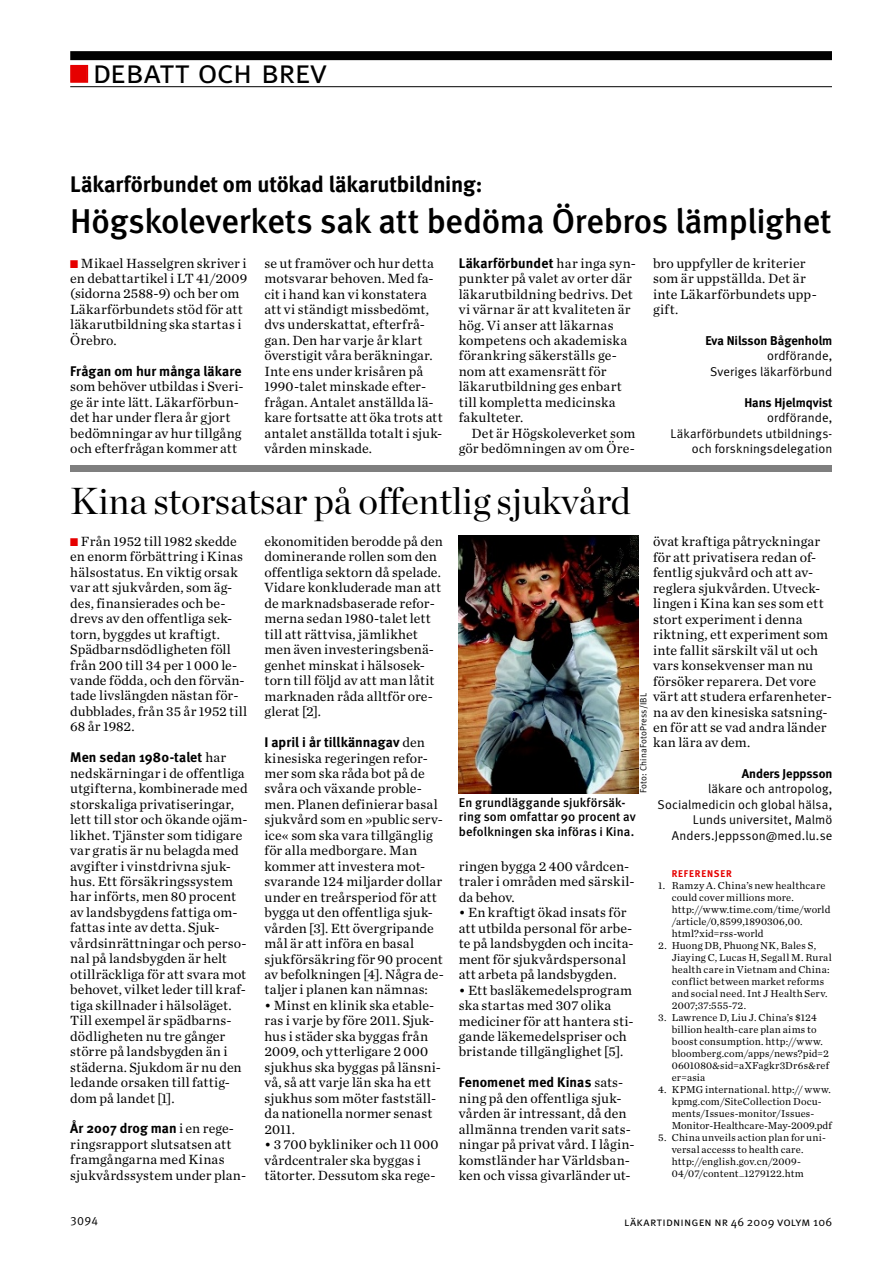
<style>
.page{position:relative;width:894px;height:1263px;background:#fff}
.page>*{position:absolute;margin:0;border:0;box-sizing:border-box;transform-origin:0 0}
.t1{font:37.5px "Chronicle LT Display";color:#000}
.t2{font:34.35px "Meta LT Medium";letter-spacing:-.01em;color:#000}
.t3{font:33px "Meta LT Normal Small Caps";letter-spacing:-.025em;color:#000}
.t4{font:22.5px "Meta LT Bold";letter-spacing:-.01em;color:#000}
.t5{font:13.95px/15.5px "Chronicle LT Text";letter-spacing:.01em;color:#000}
.t6{font:13.95px "Meta LT Bold";letter-spacing:.005em;color:#000}
.t7{font:12.75px/15.5px "Meta LT Normal";letter-spacing:.01em;color:#000;text-align:right}
.t8{font:12.75px/14.2px "Meta LT Medium";letter-spacing:.01em;color:#000}
.t9{font:12.75px "Meta LT Bold";color:#000}
.t10{font:12px "Meta LT Normal Small Caps";letter-spacing:.015em;color:#000}
.t11{font:12px "Meta LT Normal Utilities";color:#000}
.t12{font:10.5px/12px "Chronicle LT Text";letter-spacing:.02em;color:#000}
.t13{font:9.75px "Meta LT Bold";color:#e60000}
.t14{font:9px "Meta LT Normal";letter-spacing:.02em;color:#000}
.s1{color:#e60000}
.s2{font-family:"Chronicle LT Text"}
</style>
<div class="page">
<div style="left:70px;top:51px;width:761px;height:9px;background:#000"></div>
<hr style="left:70px;top:86px;width:761px;height:1px;background:#000">
<div style="left:70px;top:65px;width:18px;height:18px;border:2px solid #e60000"></div>
<img style="left:459px;top:535px;width:179px;height:258px">
<div style="left:70px;top:465px;width:761px;height:6px;background:#7f7f7f"></div>
<h3 class="t3" style="left:70px;top:52px;width:257px"><span class="s1">■</span> debatt och brev</h3>
<h3 class="t4" style="left:70px;top:171px;width:413px">Läkarförbundet om utökad läkarutbildning:</h3>
<h2 class="t2" style="left:70px;top:201px;width:762px">Högskoleverkets sak att bedöma Örebros lämplighet</h2>
<p class="t5" style="left:70px;top:255px;width:178px"><span class="s1">■</span> Mikael Hasselgren skriver i en debattartikel i LT 41/2009 (sidorna 2588-9) och ber om<br>Läkarförbundets stöd för att läkarutbildning ska startas i<br>Örebro.</p>
<p class="t6" style="left:70px;top:362px;width:173px">Frågan om hur många läkare</p>
<p class="t5" style="left:70px;top:379px;width:175px">som behöver utbildas i Sveri&shy;ge är inte lätt. Läkarförbun&shy;det har under flera år gjort bedömningar av hur tillgång och efterfrågan kommer att</p>
<p class="t5" style="left:264px;top:255px;width:180px">se ut framöver och hur detta motsvarar behoven. Med fa&shy;cit i hand kan vi konstatera att vi ständigt missbedömt, dvs underskattat, efterfrå&shy;gan. Den har varje år klart överstigit våra beräkningar.<br>Inte ens under krisåren på<br>1990-talet minskade efter&shy;frågan. Antalet anställda lä&shy;kare fortsatte att öka trots att antalet anställda totalt i sjuk&shy;vården minskade.</p>
<p class="t6" style="left:458px;top:254px;width:179px">Läkarförbundet <span class="s2">har inga syn-</span></p>
<p class="t5" style="left:458px;top:271px;width:176px">punkter på valet av orter där läkarutbildning bedrivs. Det vi värnar är att kvaliteten är hög. Vi anser att läkarnas kompetens och akademiska förankring säkerställs ge&shy;nom att examensrätt för läkarutbildning ges enbart till kompletta medicinska fakulteter.</p>
<p class="t5" style="left:458px;top:425px;width:178px;text-align:right">Det är Högskoleverket som gör bedömningen av om Öre-</p>
<p class="t5" style="left:652px;top:255px;width:165px">bro uppfyller de kriterier som är uppställda. Det är inte Läkarförbundets upp&shy;gift.</p>
<p class="t9" style="left:705px;top:333px;width:128px">Eva Nilsson Bågenholm</p>
<p class="t7" style="left:710px;top:348px;width:124px">ordförande,<br>Sveriges läkarförbund</p>
<p class="t9" style="left:744px;top:394px;width:90px">Hans Hjelmqvist</p>
<p class="t7" style="left:670px;top:410px;width:163px">ordförande,<br>Läkarförbundets utbildnings&shy;och forskningsdelegation</p>
<h1 class="t1" style="left:70px;top:477px;width:562px">Kina storsatsar på offentlig sjukvård</h1>
<p class="t5" style="left:70px;top:533px;width:178px"><span class="s1">■</span> Från 1952 till 1982 skedde en enorm förbättring i Kinas hälsostatus. En viktig orsak var att sjukvården, som äg&shy;des, finansierades och be&shy;drevs av den offentliga sek&shy;torn, byggdes ut kraftigt.<br>Spädbarnsdödligheten föll från 200 till 34 per 1 000 le&shy;vande födda, och den förvän&shy;tade livslängden nästan för&shy;dubblades, från 35 år 1952 till<br>68 år 1982.</p>
<p class="t6" style="left:70px;top:749px;width:157px">Men sedan 1980-talet <span class="s2">har</span></p>
<p class="t5" style="left:70px;top:765px;width:179px">nedskärningar i de offentliga utgifterna, kombinerade med storskaliga privatiseringar, lett till stor och ökande ojäm&shy;likhet. Tjänster som tidigare var gratis är nu belagda med avgifter i vinstdrivna sjuk&shy;hus. Ett försäkringssystem har införts, men 80 procent av landsbygdens fattiga om&shy;fattas inte av detta. Sjuk&shy;vårdsinrättningar och perso&shy;nal på landsbygden är helt otillräckliga för att svara mot behovet, vilket leder till kraf&shy;tiga skillnader i hälsoläget.<br>Till exempel är spädbarns&shy;dödligheten nu tre gånger större på landsbygden än i städerna. Sjukdom är nu den ledande orsaken till fattig&shy;dom på landet [1].</p>
<p class="t6" style="left:70px;top:1120px;width:165px">År 2007 drog man <span class="s2">i en rege-</span></p>
<p class="t5" style="left:70px;top:1136px;width:177px">ringsrapport slutsatsen att framgångarna med Kinas sjukvårdssystem under plan-</p>
<p class="t5" style="left:264px;top:533px;width:180px">ekonomitiden berodde på den dominerande rollen som den offentliga sektorn då spelade.<br>Vidare konkluderade man att de marknadsbaserade refor&shy;merna sedan 1980-talet lett till att rättvisa, jämlikhet men även investeringsbenä&shy;genhet minskat i hälsosek&shy;torn till följd av att man låtit marknaden råda alltför ore&shy;glerat [2].</p>
<p class="t6" style="left:264px;top:734px;width:162px">I april i år tillkännagav <span class="s2">den</span></p>
<p class="t5" style="left:264px;top:750px;width:181px">kinesiska regeringen refor&shy;mer som ska råda bot på de svåra och växande proble&shy;men. Planen definierar basal sjukvård som en »public serv&shy;ice« som ska vara tillgänglig för alla medborgare. Man kommer att investera mot&shy;svarande 124 miljarder dollar under en treårsperiod för att bygga ut den offentliga sjuk&shy;vården [3]. Ett övergripande mål är att införa en basal sjukförsäkring för 90 procent av befolkningen [4]. Några de&shy;taljer i planen kan nämnas:</p>
<p class="t5" style="left:264px;top:997px;width:178px">• Minst en klinik ska etable&shy;ras i varje by före 2011. Sjuk&shy;hus i städer ska byggas från<br>2009, och ytterligare 2 000 sjukhus ska byggas på länsni&shy;vå, så att varje län ska ha ett sjukhus som möter fastställ&shy;da nationella normer senast<br>2011.</p>
<p class="t5" style="left:264px;top:1136px;width:175px">• 3 700 bykliniker och 11 000 vårdcentraler ska byggas i tätorter. Dessutom ska rege-</p>
<p class="t5" style="left:652px;top:534px;width:180px">övat kraftiga påtryckningar för att privatisera redan of&shy;fentlig sjukvård och att av&shy;reglera sjukvården. Utveck&shy;lingen i Kina kan ses som ett stort experiment i denna riktning, ett experiment som inte fallit särskilt väl ut och vars konsekvenser man nu försöker reparera. Det vore värt att studera erfarenheter&shy;na av den kinesiska satsning&shy;en för att se vad andra länder kan lära av dem.</p>
<p class="t9" style="left:741px;top:765px;width:92px">Anders Jeppsson</p>
<p class="t7" style="left:657px;top:780px;width:176px">läkare och antropolog,<br>Socialmedicin och global hälsa,<br>Lunds universitet, Malmö<br>Anders.Jeppsson@med.lu.se</p>
<p class="t13" style="left:671px;top:867px;width:62px">REFERENSER</p>
<p class="t12" style="left:671px;top:879px;width:160px;text-indent:-13px">1. Ramzy A. China’s new healthcare could cover millions more. http://www.time.com/time/world /article/0,8599,1890306,00. html?xid=rss-world</p>
<p class="t12" style="left:671px;top:939px;width:161px;text-indent:-13px">2. Huong DB, Phuong NK, Bales S,<br>Jiaying C, Lucas H, Segall M. Rural health care in Vietnam and China: conflict between market reforms and social need. Int J Health Serv.<br>2007;37:555-72.</p>
<p class="t12" style="left:671px;top:1011px;width:159px;text-indent:-13px">3. Lawrence D, Liu J. China’s $124 billion health-care plan aims to boost consumption. http://www. bloomberg.com/apps/news?pid=2<br>0601080&amp;sid=aXFagkr3Dr6s&amp;ref er=asia</p>
<p class="t12" style="left:671px;top:1083px;width:162px;text-indent:-13px">4. KPMG international. http:// www. kpmg.com/SiteCollection Docu&shy;ments/Issues-monitor/Issues-Monitor-Healthcare-May-2009.pdf</p>
<p class="t12" style="left:671px;top:1131px;width:156px;text-indent:-13px">5. China unveils action plan for uni&shy;versal accesss to health care. http://english.gov.cn/2009-<br>04/07/content_1279122.htm</p>
<p class="t14" style="left:638px;top:793px;width:102px;rotate:-90deg">Foto: ChinaFotoPress/IBL</p>
<p class="t8" style="left:459px;top:795px;width:178px">En grundläggande sjukförsäk&shy;ring som omfattar 90 procent av befolkningen ska införas i Kina.</p>
<p class="t5" style="left:458px;top:858px;width:177px">ringen bygga 2 400 vårdcen&shy;traler i områden med särskil&shy;da behov.</p>
<p class="t5" style="left:458px;top:904px;width:176px">• En kraftigt ökad insats för att utbilda personal för arbe&shy;te på landsbygden och incita&shy;ment för sjukvårdspersonal att arbeta på landsbygden.</p>
<p class="t5" style="left:458px;top:982px;width:176px">• Ett basläkemedelsprogram ska startas med 307 olika mediciner för att hantera sti&shy;gande läkemedelspriser och bristande tillgänglighet [5].</p>
<p class="t6" style="left:458px;top:1074px;width:166px">Fenomenet med Kinas <span class="s2">sats-</span></p>
<p class="t5" style="left:458px;top:1090px;width:177px">ning på den offentliga sjuk&shy;vården är intressant, då den allmänna trenden varit sats&shy;ningar på privat vård. I lågin&shy;komstländer har Världsban&shy;ken och vissa givarländer ut-</p>
<p class="t11" style="left:71px;top:1214px;width:29px">3094</p>
<p class="t10" style="left:624px;top:1214px;width:209px">läkartidningen nr 46 2009 volym 106</p>
</div>
